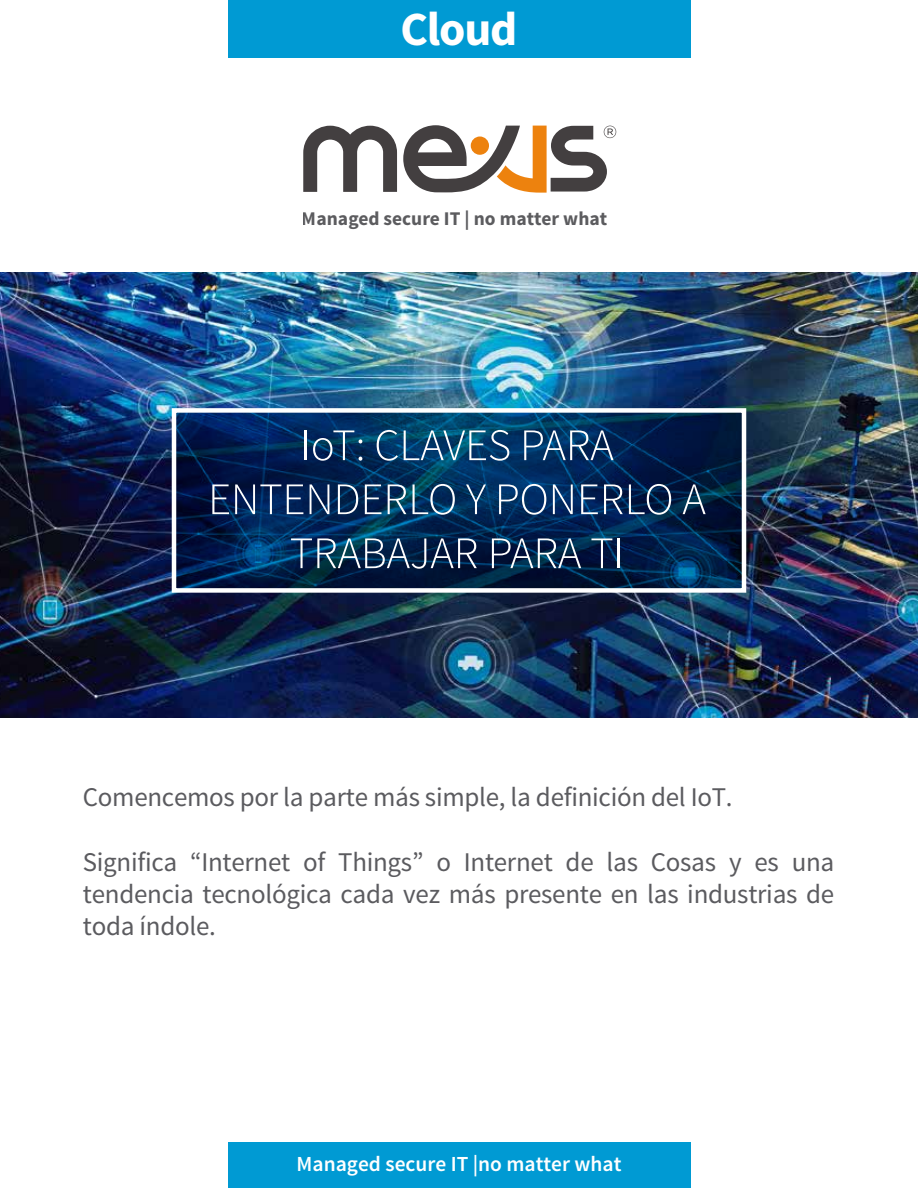
<style>
.page{position:relative;width:918px;height:1188px;background:#fff}
.page>*{position:absolute;margin:0;border:0;box-sizing:border-box;transform-origin:0 0}
.t1{font:700 47.55px "Source Sans Pro";letter-spacing:-.025em;color:#fff}
.t2{font:27px/32.4px "Source Sans Pro";letter-spacing:-.01em;color:#5b5b5f;text-align:justify}
.t3{font:600 21.45px "Source Sans Pro";color:#fff}
.t4{font:700 19.35px "Source Sans Pro";color:#5c5c5f}
</style>
<div class="page">
<img style="left:0;top:272px;width:918px;height:446px">
<svg style="left:303px;top:126px;width:94px;height:66px"></svg>
<svg style="left:403px;top:125px;width:213px;height:68px"></svg>
<svg style="left:177px;top:413px;width:564px;height:175px;background:#002551"></svg>
<div style="left:172px;top:408px;width:574px;height:185px;border:4px solid #fff"></div>
<hr style="left:304px;top:430px;width:3px;height:30px;background:#fff">
<svg style="left:313px;top:430px;width:49px;height:31px;background:#284f75"></svg>
<svg style="left:377px;top:430px;width:21px;height:31px"></svg>
<svg style="left:404px;top:430px;width:105px;height:31px;background:#2e6589"></svg>
<svg style="left:524px;top:430px;width:90px;height:30px;background:#355c83"></svg>
<svg style="left:212px;top:484px;width:17px;height:30px"></svg>
<svg style="left:235px;top:484px;width:46px;height:30px"></svg>
<svg style="left:287px;top:484px;width:16px;height:30px"></svg>
<svg style="left:310px;top:484px;width:19px;height:30px"></svg>
<svg style="left:338px;top:484px;width:20px;height:30px"></svg>
<svg style="left:365px;top:484px;width:16px;height:30px"></svg>
<svg style="left:388px;top:484px;width:18px;height:30px"></svg>
<svg style="left:413px;top:484px;width:42px;height:31px"></svg>
<svg style="left:466px;top:484px;width:20px;height:30px"></svg>
<svg style="left:499px;top:484px;width:47px;height:31px"></svg>
<svg style="left:553px;top:484px;width:20px;height:30px"></svg>
<svg style="left:581px;top:484px;width:17px;height:30px"></svg>
<svg style="left:604px;top:484px;width:19px;height:30px"></svg>
<svg style="left:629px;top:484px;width:42px;height:31px"></svg>
<svg style="left:683px;top:484px;width:23px;height:30px"></svg>
<svg style="left:291px;top:538px;width:186px;height:31px;background:#304e6c"></svg>
<svg style="left:492px;top:538px;width:89px;height:30px;background:#36506e"></svg>
<svg style="left:591px;top:538px;width:21px;height:30px"></svg>
<hr style="left:618px;top:538px;width:2px;height:30px;background:#fff">
<div style="left:228px;top:0;width:462px;height:57px;background:#009ad3"></div>
<div style="left:228px;top:1143px;width:462px;height:45px;background:#009ad3"></div>
<h1 class="t1" style="left:400px;top:-2px;width:119px">Cloud</h1>
<p class="t4" style="left:302px;top:206px;width:307px">Managed secure IT | no matter what</p>
<p class="t2" style="left:83px;top:781px;width:651px">Comencemos por la parte más simple, la definición del IoT.</p>
<p class="t2" style="left:83px;top:846px;width:753px">Significa “Internet of Things” o Internet de las Cosas y es una tendencia tecnológica cada vez más presente en las industrias de toda índole.</p>
<p class="t3" style="left:297px;top:1151px;width:326px">Managed secure IT |no matter what</p>
</div>
